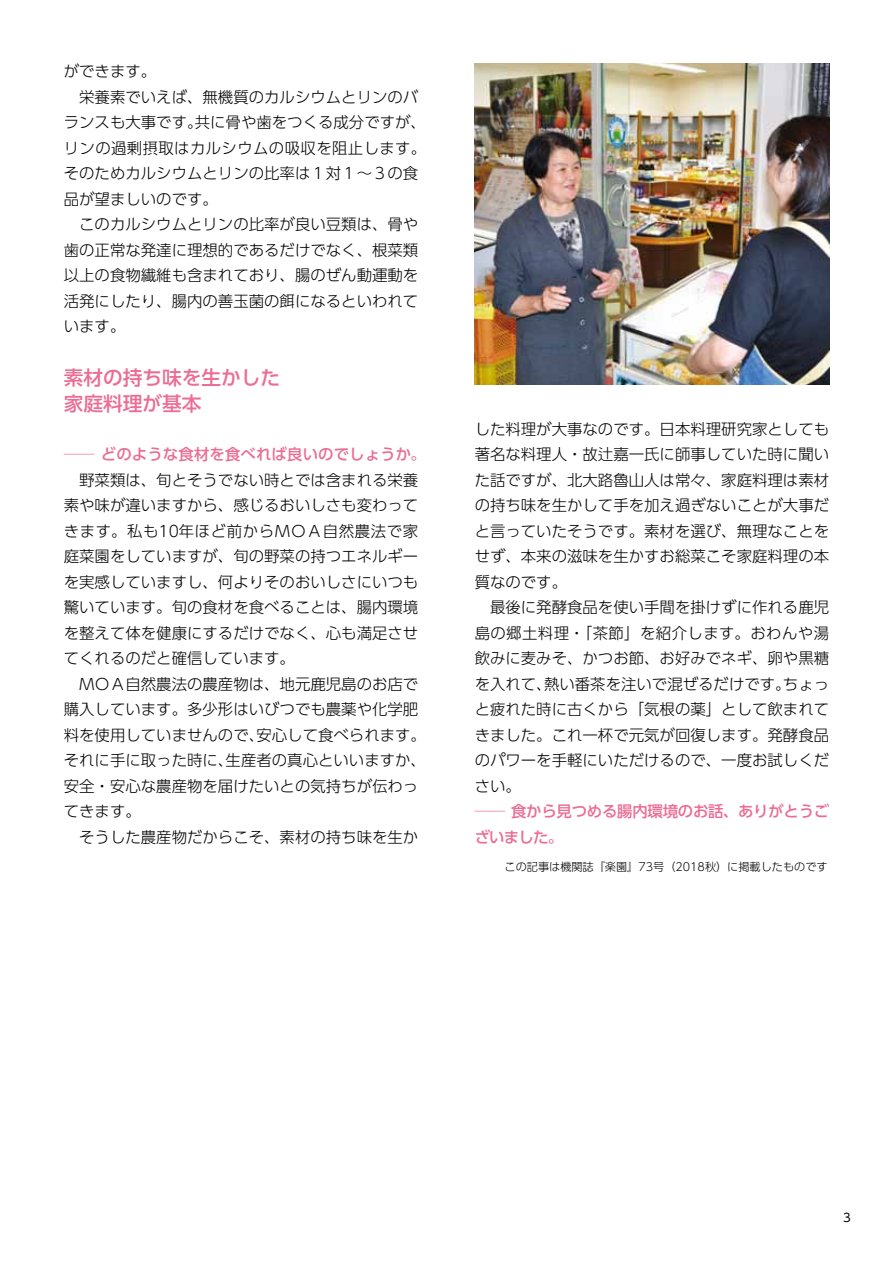
<style>
.page{position:relative;width:893px;height:1263px;background:#fff}
.page>*{position:absolute;margin:0;border:0;box-sizing:border-box;transform-origin:0 0}
.t1{font:500 19.65px/25.5px "UD Shin Go Pro";color:#eb6d94}
.t2{font:300 15.45px/25.5px "UD Shin Go Pro";color:#000}
.t3{font:500 15.45px/25.5px "UD Shin Go Pro";letter-spacing:-.015em;color:#eb6d94}
.t4{font:500 15.45px "UD Shin Go Pro";letter-spacing:.005em;color:#eb6d94}
.t5{font:11.7px "UD Shin Go Pro";color:#000}
.t6{font:300 11.1px "UD Shin Go Pro";color:#000}
</style>
<div class="page">
<img style="left:475px;top:64px;width:354px;height:321px">
<p class="t2" style="left:64px;top:58px;width:364px">ができます。<br>　栄養素でいえば、無機質のカルシウムとリンのバランスも大事です。共に骨や歯をつくる成分ですが、リンの過剰摂取はカルシウムの吸収を阻止します。そのためカルシウムとリンの比率は１対１～３の食品が望ましいのです。<br>　このカルシウムとリンの比率が良い豆類は、骨や歯の正常な発達に理想的であるだけでなく、根菜類以上の食物繊維も含まれており、腸のぜん動運動を活発にしたり、腸内の善玉菌の餌になるといわれています。</p>
<p class="t1" style="left:64px;top:364px;width:218px">素材の持ち味を生かした家庭料理が基本</p>
<p class="t4" style="left:64px;top:442px;width:364px">── どのような食材を食べれば良いのでしょうか。</p>
<p class="t2" style="left:64px;top:466px;width:364px">　野菜類は、旬とそうでない時とでは含まれる栄養素や味が違いますから、感じるおいしさも変わってきます。私も10年ほど前からＭＯＡ自然農法で家庭菜園をしていますが、旬の野菜の持つエネルギーを実感していますし、何よりそのおいしさにいつも驚いています。旬の食材を食べることは、腸内環境を整えて体を健康にするだけでなく、心も満足させてくれるのだと確信しています。<br>　ＭＯＡ自然農法の農産物は、地元鹿児島のお店で購入しています。多少形はいびつでも農薬や化学肥料を使用していませんので、安心して食べられます。それに手に取った時に、生産者の真心といいますか、安全・安心な農産物を届けたいとの気持ちが伝わってきます。<br>　そうした農産物だからこそ、素材の持ち味を生か</p>
<p class="t2" style="left:475px;top:415px;width:356px">した料理が大事なのです。日本料理研究家としても著名な料理人・故辻嘉一氏に師事していた時に聞いた話ですが、北大路魯山人は常々、家庭料理は素材の持ち味を生かして手を加え過ぎないことが大事だと言っていたそうです。素材を選び、無理なことをせず、本来の滋味を生かすお総菜こそ家庭料理の本質なのです。<br>　最後に発酵食品を使い手間を掛けずに作れる鹿児島の郷土料理・「茶節」を紹介します。おわんや湯飲みに麦みそ、かつお節、お好みでネギ、卵や黒糖を入れて、熱い番茶を注いで混ぜるだけです。ちょっと疲れた時に古くから「気根の薬」として飲まれてきました。これ一杯で元気が回復します。発酵食品のパワーを手軽にいただけるので、一度お試しください。</p>
<p class="t3" style="left:475px;top:798px;width:356px">── 食から見つめる腸内環境のお話、ありがとうございました。</p>
<p class="t6" style="left:504px;top:858px;width:325px">この記事は機関誌『楽園』73号（2018秋）に掲載したものです</p>
<p class="t5" style="left:843px;top:1208px;width:9px">3</p>
</div>
